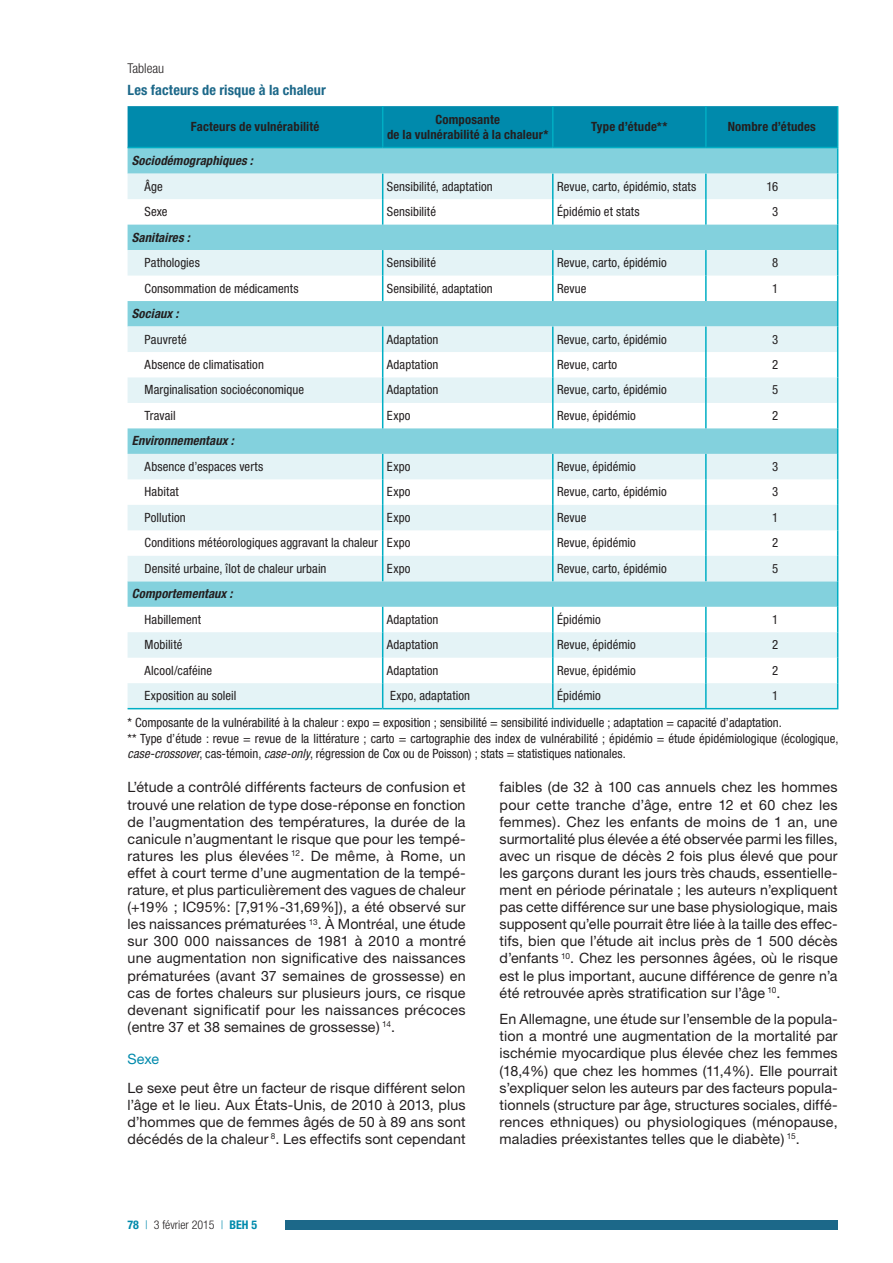
<style>
.page{position:relative;width:893px;height:1263px;background:#fff}
.page>*{position:absolute;margin:0;border:0;box-sizing:border-box;transform-origin:0 0}
.t1{font:14.25px/17.1px "Helvetica Neue";letter-spacing:.01em;color:#231f20;text-align:justify}
.t2{font:700 condensed 14.25px "Helvetica Neue LT Std";letter-spacing:.01em;color:#1c6889}
.t3{font:14.25px "Helvetica Neue";color:#008aac}
.t4{font:300 condensed 13.5px "Helvetica Neue LT Std";color:#231f20}
.t5{font:condensed 12.75px/27px "Helvetica Neue LT Std";letter-spacing:.005em;color:#231f20;text-align:right}
.t6{font:700 condensed 12.75px/15.3px "Helvetica Neue LT Std";letter-spacing:.01em;color:#231f20;text-align:center}
.t7{font:italic 700 condensed 12.75px "Helvetica Neue LT Std";letter-spacing:.01em;color:#231f20}
.t8{font:300 condensed 12px "Helvetica Neue LT Std";color:#231f20}
.s1{font-style:italic}
.s2{font-family:"Helvetica Neue";font-weight:700;color:#008aac}
.s3{color:#008aac}
</style>
<div class="page">
<div style="left:285px;top:1220px;width:553px;height:10px;background:#1c6889"></div>
<svg style="left:128px;top:106px;width:710px;height:602px"></svg>
<hr style="left:128px;top:708px;width:255px;height:1px;background:#00aec4">
<hr style="left:383px;top:708px;width:170px;height:1px;background:#00aec4">
<hr style="left:553px;top:708px;width:153px;height:1px;background:#00aec4">
<hr style="left:706px;top:708px;width:132px;height:1px;background:#00aec4">
<hr style="left:128px;top:147px;width:255px;height:1px;background:#00aec4">
<hr style="left:383px;top:147px;width:170px;height:1px;background:#00aec4">
<hr style="left:553px;top:147px;width:153px;height:1px;background:#00aec4">
<hr style="left:706px;top:147px;width:132px;height:1px;background:#00aec4">
<p class="t4" style="left:128px;top:61px;width:38px">Tableau</p>
<p class="t2" style="left:128px;top:81px;width:200px">Les facteurs de risque à la chaleur</p>
<p class="t6" style="left:191px;top:119px;width:130px">Facteurs de vulnérabilité</p>
<p class="t6" style="left:387px;top:111px;width:163px">Composante<br>de la vulnérabilité à la chaleur*</p>
<p class="t6" style="left:591px;top:119px;width:78px">Type d’étude**</p>
<p class="t6" style="left:728px;top:119px;width:90px">Nombre d’études</p>
<p class="t7" style="left:132px;top:153px;width:123px">Sociodémographiques :</p>
<p class="t5" style="left:145px;top:173px;width:20px">Âge</p>
<p class="t5" style="left:387px;top:173px;width:107px">Sensibilité, adaptation</p>
<p class="t5" style="left:557px;top:173px;width:141px">Revue, carto, épidémio, stats</p>
<p class="t5" style="left:766px;top:173px;width:13px">16</p>
<p class="t5" style="left:145px;top:198px;width:24px">Sexe</p>
<p class="t5" style="left:387px;top:198px;width:51px">Sensibilité</p>
<p class="t5" style="left:557px;top:198px;width:84px">Épidémio et stats</p>
<p class="t5" style="left:772px;top:198px;width:8px">3</p>
<p class="t7" style="left:132px;top:229px;width:59px">Sanitaires :</p>
<p class="t5" style="left:145px;top:249px;width:57px">Pathologies</p>
<p class="t5" style="left:387px;top:249px;width:51px">Sensibilité</p>
<p class="t5" style="left:557px;top:249px;width:111px">Revue, carto, épidémio</p>
<p class="t5" style="left:772px;top:249px;width:8px">8</p>
<p class="t5" style="left:145px;top:274px;width:156px">Consommation de médicaments</p>
<p class="t5" style="left:387px;top:274px;width:107px">Sensibilité, adaptation</p>
<p class="t5" style="left:557px;top:274px;width:31px">Revue</p>
<p class="t5" style="left:772px;top:274px;width:8px">1</p>
<p class="t7" style="left:132px;top:306px;width:48px">Sociaux :</p>
<p class="t5" style="left:145px;top:325px;width:44px">Pauvreté</p>
<p class="t5" style="left:387px;top:325px;width:53px">Adaptation</p>
<p class="t5" style="left:557px;top:325px;width:111px">Revue, carto, épidémio</p>
<p class="t5" style="left:772px;top:325px;width:8px">3</p>
<p class="t5" style="left:145px;top:351px;width:121px">Absence de climatisation</p>
<p class="t5" style="left:387px;top:351px;width:53px">Adaptation</p>
<p class="t5" style="left:557px;top:351px;width:62px">Revue, carto</p>
<p class="t5" style="left:772px;top:351px;width:8px">2</p>
<p class="t5" style="left:145px;top:376px;width:161px">Marginalisation socioéconomique</p>
<p class="t5" style="left:387px;top:376px;width:53px">Adaptation</p>
<p class="t5" style="left:557px;top:376px;width:111px">Revue, carto, épidémio</p>
<p class="t5" style="left:772px;top:376px;width:8px">5</p>
<p class="t5" style="left:145px;top:402px;width:33px">Travail</p>
<p class="t5" style="left:387px;top:402px;width:25px">Expo</p>
<p class="t5" style="left:557px;top:402px;width:80px">Revue, épidémio</p>
<p class="t5" style="left:772px;top:402px;width:8px">2</p>
<p class="t7" style="left:132px;top:433px;width:103px">Environnementaux :</p>
<p class="t5" style="left:145px;top:453px;width:120px">Absence d’espaces verts</p>
<p class="t5" style="left:387px;top:453px;width:25px">Expo</p>
<p class="t5" style="left:557px;top:453px;width:80px">Revue, épidémio</p>
<p class="t5" style="left:772px;top:453px;width:8px">3</p>
<p class="t5" style="left:145px;top:478px;width:36px">Habitat</p>
<p class="t5" style="left:387px;top:478px;width:25px">Expo</p>
<p class="t5" style="left:557px;top:478px;width:111px">Revue, carto, épidémio</p>
<p class="t5" style="left:772px;top:478px;width:8px">3</p>
<p class="t5" style="left:145px;top:504px;width:43px">Pollution</p>
<p class="t5" style="left:387px;top:504px;width:25px">Expo</p>
<p class="t5" style="left:557px;top:504px;width:31px">Revue</p>
<p class="t5" style="left:772px;top:504px;width:8px">1</p>
<p class="t5" style="left:145px;top:529px;width:267px">Conditions météorologiques aggravant la chaleur Expo</p>
<p class="t5" style="left:557px;top:529px;width:80px">Revue, épidémio</p>
<p class="t5" style="left:772px;top:529px;width:8px">2</p>
<p class="t5" style="left:145px;top:555px;width:183px">Densité urbaine, îlot de chaleur urbain</p>
<p class="t5" style="left:387px;top:555px;width:25px">Expo</p>
<p class="t5" style="left:557px;top:555px;width:111px">Revue, carto, épidémio</p>
<p class="t5" style="left:772px;top:555px;width:8px">5</p>
<p class="t7" style="left:132px;top:586px;width:102px">Comportementaux :</p>
<p class="t5" style="left:145px;top:606px;width:58px">Habillement</p>
<p class="t5" style="left:387px;top:606px;width:53px">Adaptation</p>
<p class="t5" style="left:557px;top:606px;width:45px">Épidémio</p>
<p class="t5" style="left:772px;top:606px;width:8px">1</p>
<p class="t5" style="left:145px;top:631px;width:39px">Mobilité</p>
<p class="t5" style="left:387px;top:631px;width:53px">Adaptation</p>
<p class="t5" style="left:557px;top:631px;width:80px">Revue, épidémio</p>
<p class="t5" style="left:772px;top:631px;width:8px">2</p>
<p class="t5" style="left:145px;top:657px;width:69px">Alcool/caféine</p>
<p class="t5" style="left:387px;top:657px;width:53px">Adaptation</p>
<p class="t5" style="left:557px;top:657px;width:80px">Revue, épidémio</p>
<p class="t5" style="left:772px;top:657px;width:8px">2</p>
<p class="t5" style="left:145px;top:682px;width:93px">Exposition au soleil</p>
<p class="t5" style="left:390px;top:682px;width:82px">Expo, adaptation</p>
<p class="t5" style="left:557px;top:682px;width:45px">Épidémio</p>
<p class="t5" style="left:128px;top:682px;width:656px">1<br>* Composante de la vulnérabilité à la chaleur : expo = exposition ; sensibilité = sensibilité individuelle ; adaptation = capacité d’adaptation.</p>
<p class="t5" style="left:128px;top:730px;width:712px;line-height:15.3px;text-align:left">** Type d’étude : revue = revue de la littérature ; carto = cartographie des index de vulnérabilité ; épidémio = étude épidémiologique (écologique, <span class="s1">case-crossover</span>, cas-témoin, <span class="s1">case-only</span>, régression de Cox ou de Poisson) ; stats = statistiques nationales.</p>
<p class="t1" style="left:128px;top:779px;width:340px">L’étude a contrôlé différents facteurs de confusion et trouvé une relation de type dose-réponse en fonction de l’augmentation des températures, la durée de la canicule n’augmentant le risque que pour les tempé&shy;ratures les plus élevées <sup>12</sup>. De même, à Rome, un effet à court terme d’une augmentation de la tempé&shy;rature, et plus particulièrement des vagues de chaleur (+19% ; IC95%: [7,91%-31,69%]), a été observé sur les naissances prématurées <sup>13</sup>. À Montréal, une étude sur 300 000 naissances de 1981 à 2010 a montré une augmentation non significative des naissances prématurées (avant 37 semaines de grossesse) en cas de fortes chaleurs sur plusieurs jours, ce risque devenant significatif pour les naissances précoces (entre 37 et 38 semaines de grossesse) <sup>14</sup>.</p>
<p class="t3" style="left:128px;top:1051px;width:33px">Sexe</p>
<p class="t1" style="left:128px;top:1079px;width:339px">Le sexe peut être un facteur de risque différent selon l’âge et le lieu. Aux États-Unis, de 2010 à 2013, plus d’hommes que de femmes âgés de 50 à 89 ans sont décédés de la chaleur <sup>8</sup>. Les effectifs sont cependant</p>
<p class="t8" style="left:128px;top:1218px;width:131px"><span class="s2">78</span> <span class="s3">|</span> 3 février 2015 <span class="s3">|</span> <span class="s2">BEH 5</span></p>
<p class="t1" style="left:500px;top:779px;width:340px">faibles (de 32 à 100 cas annuels chez les hommes pour cette tranche d’âge, entre 12 et 60 chez les femmes). Chez les enfants de moins de 1 an, une surmortalité plus élevée a été observée parmi les filles, avec un risque de décès 2 fois plus élevé que pour les garçons durant les jours très chauds, essentielle&shy;ment en période périnatale ; les auteurs n’expliquent pas cette différence sur une base physiologique, mais supposent qu’elle pourrait être liée à la taille des effec&shy;tifs, bien que l’étude ait inclus près de 1 500 décès d’enfants <sup>10</sup>. Chez les personnes âgées, où le risque est le plus important, aucune différence de genre n’a été retrouvée après stratification sur l’âge <sup>10</sup>.</p>
<p class="t1" style="left:500px;top:1010px;width:340px">En Allemagne, une étude sur l’ensemble de la popula&shy;tion a montré une augmentation de la mortalité par ischémie myocardique plus élevée chez les femmes (18,4%) que chez les hommes (11,4%). Elle pourrait s’expliquer selon les auteurs par des facteurs popula&shy;tionnels (structure par âge, structures sociales, diffé&shy;rences ethniques) ou physiologiques (ménopause, maladies préexistantes telles que le diabète) <sup>15</sup>.</p>
</div>
